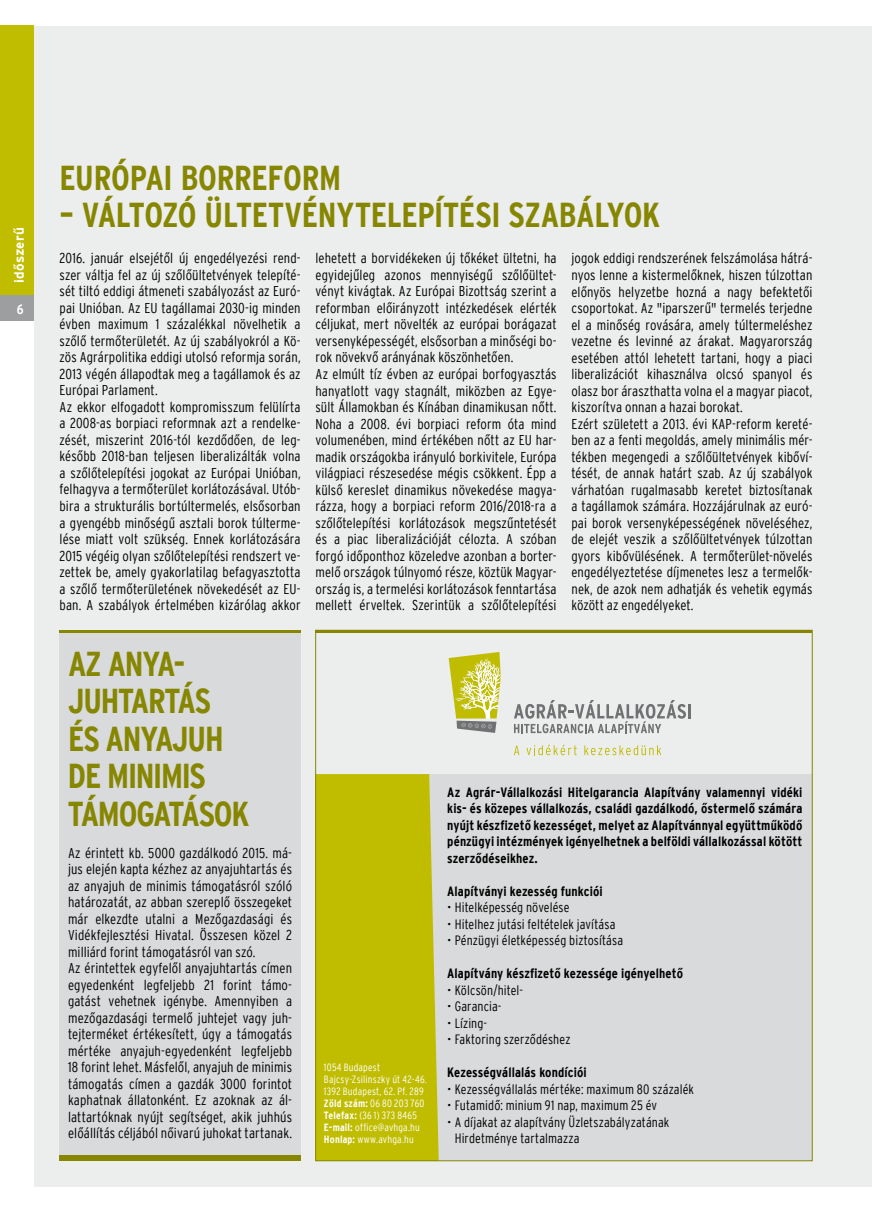
<style>
.page{position:relative;width:872px;height:1212px;background:#fff}
.page>*{position:absolute;margin:0;border:0;box-sizing:border-box;transform-origin:0 0}
.t1{font:34.5px "Interstate Bold Condensed HU";letter-spacing:-.005em;color:#868600}
.t2{font:34.5px/37.5px "Interstate Bold Condensed HU";letter-spacing:-.035em;color:#868600}
.t3{font:14.25px/16.5px "Interstate Light Condensed HU";letter-spacing:.005em;color:#000}
.t4{font:13.5px/16.5px "Interstate Bold Condensed HU";letter-spacing:.01em;color:#000;text-align:justify}
.t5{font:13.5px/16.5px "Interstate Light Condensed HU";letter-spacing:.01em;color:#000}
.t6{font:13.5px "Interstate Bold HU";letter-spacing:.01em;color:#fff}
.t7{font:13.5px "Interstate Bold Condensed HU";color:#fff}
.t8{font:10.5px/12px "Interstate Light Condensed HU";letter-spacing:.025em;color:#fff}
.s1{font-family:"Interstate Bold Condensed HU"}
</style>
<div class="page">
<div style="left:34px;top:26px;width:838px;height:1160px;background:#eceded"></div>
<div style="left:0;top:26px;width:34px;height:270px;background:#c0bd00"></div>
<div style="left:0;top:296px;width:34px;height:25px;background:#9c9e9f"></div>
<div style="left:315px;top:774px;width:497px;height:387px;background:#d9dadb"></div>
<div style="left:317px;top:774px;width:122px;height:385px;background:#c0bd00"></div>
<hr style="left:315px;top:630px;width:497px;height:3px;background:#868600">
<svg style="left:514px;top:700px;width:176px;height:33px"></svg>
<svg style="left:448px;top:652px;width:53px;height:81px"></svg>
<svg style="left:514px;top:745px;width:5px;height:10px"></svg>
<svg style="left:526px;top:745px;width:51px;height:10px"></svg>
<svg style="left:584px;top:745px;width:77px;height:10px"></svg>
<div style="left:60px;top:630px;width:240px;height:531px;background:#d9dadb"></div>
<hr style="left:60px;top:630px;width:240px;height:3px;background:#868600">
<div style="left:60px;top:1155px;width:240px;height:6px;background:#868600"></div>
<p class="t6" style="left:12px;top:283px;width:57px;rotate:-90deg">időszerű</p>
<p class="t7" style="left:17px;top:301px;width:8px">6</p>
<h1 class="t1" style="left:60px;top:158px;width:279px">Európai borreform</h1>
<h1 class="t1" style="left:59px;top:196px;width:180px">– változó ültetvé</h1>
<h1 class="t1" style="left:318px;top:196px;width:54px">nytelep</h1>
<h1 class="t1" style="left:434px;top:196px;width:24px">ítési</h1>
<h1 class="t1" style="left:508px;top:196px;width:151px">szabályok</h1>
<p class="t3" style="left:60px;top:250px;width:243px">2016. január elsejétől új engedélyezési rend&shy;szer váltja fel az új szőlőültetvények telepíté&shy;sét tiltó eddigi átmeneti szabályozást az Euró&shy;pai Unióban. Az EU tagállamai 2030-ig minden évben maximum 1 százalékkal növelhetik a szőlő termőterületét. Az új szabályokról a Kö&shy;zös Agrárpolitika eddigi utolsó reformja során, 2013 végén állapodtak meg a tagállamok és az Európai Parlament.<br>Az ekkor elfogadott kompromisszum felülírta a 2008-as borpiaci reformnak azt a rendelke&shy;zését, miszerint 2016-tól kezdődően, de leg&shy;később 2018-ban teljesen liberalizálták volna a szőlőtelepítési jogokat az Európai Unióban, felhagyva a termőterület korlátozásával. Utób&shy;bira a strukturális bortúltermelés, elsősorban a gyengébb minőségű asztali borok túlterme&shy;lése miatt volt szükség. Ennek korlátozására 2015 végéig olyan szőlőtelepítési rendszert ve&shy;zettek be, amely gyakorlatilag befagyasztotta a szőlő termőterületének növekedését az EU&shy;ban. A szabályok értelmében kizárólag akkor</p>
<p class="t3" style="left:315px;top:250px;width:243px">lehetett a borvidékeken új tőkéket ültetni, ha egyidejűleg azonos mennyiségű szőlőültet&shy;vényt kivágtak. Az Európai Bizottság szerint a reformban előirányzott intézkedések elérték céljukat, mert növelték az európai borágazat versenyképességét, elsősorban a minőségi bo&shy;rok növekvő arányának köszönhetően.<br>Az elmúlt tíz évben az európai borfogyasztás hanyatlott vagy stagnált, miközben az Egye&shy;sült Államokban és Kínában dinamikusan nőtt.<br>Noha a 2008. évi borpiaci reform óta mind volumenében, mind értékében nőtt az EU har&shy;madik országokba irányuló borkivitele, Európa világpiaci részesedése mégis csökkent. Épp a külső kereslet dinamikus növekedése magya&shy;rázza, hogy a borpiaci reform 2016/2018-ra a szőlőtelepítési korlátozások megszűntetését és a piac liberalizációját célozta. A szóban forgó időponthoz közeledve azonban a borter&shy;melő országok túlnyomó része, köztük Magyar&shy;ország is, a termelési korlátozások fenntartása mellett érveltek. Szerintük a szőlőtelepítési</p>
<p class="t3" style="left:571px;top:250px;width:243px">jogok eddigi rendszerének felszámolása hátrá&shy;nyos lenne a kistermelőknek, hiszen túlzottan előnyös helyzetbe hozná a nagy befektetői csoportokat. Az "iparszerű" termelés terjedne el a minőség rovására, amely túltermeléshez vezetne és levinné az árakat. Magyarország esetében attól lehetett tartani, hogy a piaci liberalizációt kihasználva olcsó spanyol és olasz bor áraszthatta volna el a magyar piacot, kiszorítva onnan a hazai borokat.<br>Ezért született a 2013. évi KAP-reform kereté&shy;ben az a fenti megoldás, amely minimális mér&shy;tékben megengedi a szőlőültetvények kibőví&shy;tését, de annak határt szab. Az új szabályok várhatóan rugalmasabb keretet biztosítanak a tagállamok számára. Hozzájárulnak az euró&shy;pai borok versenyképességének növeléséhez, de elejét veszik a szőlőültetvények túlzottan gyors kibővülésének. A termőterület-növelés engedélyeztetése díjmenetes lesz a termelők&shy;nek, de azok nem adhatják és vehetik egymás között az engedélyeket.</p>
<h1 class="t2" style="left:68px;top:645px;width:180px">Az anya-<br>j uhtartás<br>és anyajuh de minimis támogatások</h1>
<p class="t3" style="left:68px;top:844px;width:225px">Az érintett kb. 5000 gazdálkodó 2015. má&shy;jus elején kapta kézhez az anyajuhtartás és az anyajuh de minimis támogatásról szóló határozatát, az abban szereplő összegeket már elkezdte utalni a Mezőgazdasági és Vidékfejlesztési Hivatal. Összesen közel 2 milliárd forint támogatásról van szó.<br>Az érintettek egyfelől anyajuhtartás címen egyedenként legfeljebb 21 forint támo&shy;gatást vehetnek igénybe. Amennyiben a mezőgazdasági termelő juhtejet vagy juh&shy;tejterméket értékesített, úgy a támogatás mértéke anyajuh-egyedenként legfeljebb 18 forint lehet. Másfelől, anyajuh de minimis támogatás címen a gazdák 3000 forintot kaphatnak állatonként. Ez azoknak az ál&shy;lattartóknak nyújt segítséget, akik juhhús előállítás céljából nőivarú juhokat tartanak.</p>
<p class="t8" style="left:324px;top:1061px;width:104px">1054 Budapest<br>Bajcsy-Zsilinszky út 42-46.<br>1392 Budapest, 62. Pf. 289<br><span class="s1">Zöld szám:</span> 06 80 203 760<br><span class="s1">Telefax:</span> (36 1) 373 8465<br><span class="s1">E-mail:</span> office@avhga.hu<br><span class="s1">Honlap:</span> www.avhga.hu</p>
<p class="t4" style="left:447px;top:784px;width:357px">Az Agrár-Vállalkozási Hitelgarancia Alapítvány valamennyi vidéki kis- és közepes vállalkozás, családi gazdálkodó, őstermelő számára nyújt készfizető kezességet, melyet az Alapítvánnyal együttműködő pénzügyi intézmények igényelhetnek a belföldi vállalkozással kötött szerződéseikhez.</p>
<p class="t4" style="left:447px;top:883px;width:157px">Alapítványi kezesség funkciói</p>
<p class="t5" style="left:447px;top:899px;width:124px">• Hitelképesség növelése</p>
<p class="t5" style="left:447px;top:916px;width:170px">• Hitelhez jutási feltételek javítása</p>
<p class="t5" style="left:447px;top:932px;width:177px">• Pénzügyi életképesség biztosítása</p>
<p class="t4" style="left:447px;top:965px;width:237px">Alapítvány készfizető kezessége igényelhető</p>
<p class="t5" style="left:447px;top:982px;width:77px">• Kölcsön/hitel-</p>
<p class="t5" style="left:447px;top:998px;width:56px">• Garancia-</p>
<p class="t5" style="left:447px;top:1015px;width:41px">• Lízing-</p>
<p class="t5" style="left:447px;top:1031px;width:125px">• Faktoring szerződéshez</p>
<p class="t4" style="left:447px;top:1064px;width:141px">Kezességvállalás kondíciói</p>
<p class="t5" style="left:447px;top:1081px;width:248px">• Kezességvállalás mértéke: maximum 80 százalék</p>
<p class="t5" style="left:447px;top:1097px;width:211px">• Futamidő: minium 91 nap, maximum 25 év</p>
<p class="t5" style="left:455px;top:1114px;width:216px;text-indent:-8px">• A díjakat az alapítvány Üzletszabályzatának<br>Hirdetménye tartalmazza</p>
</div>
